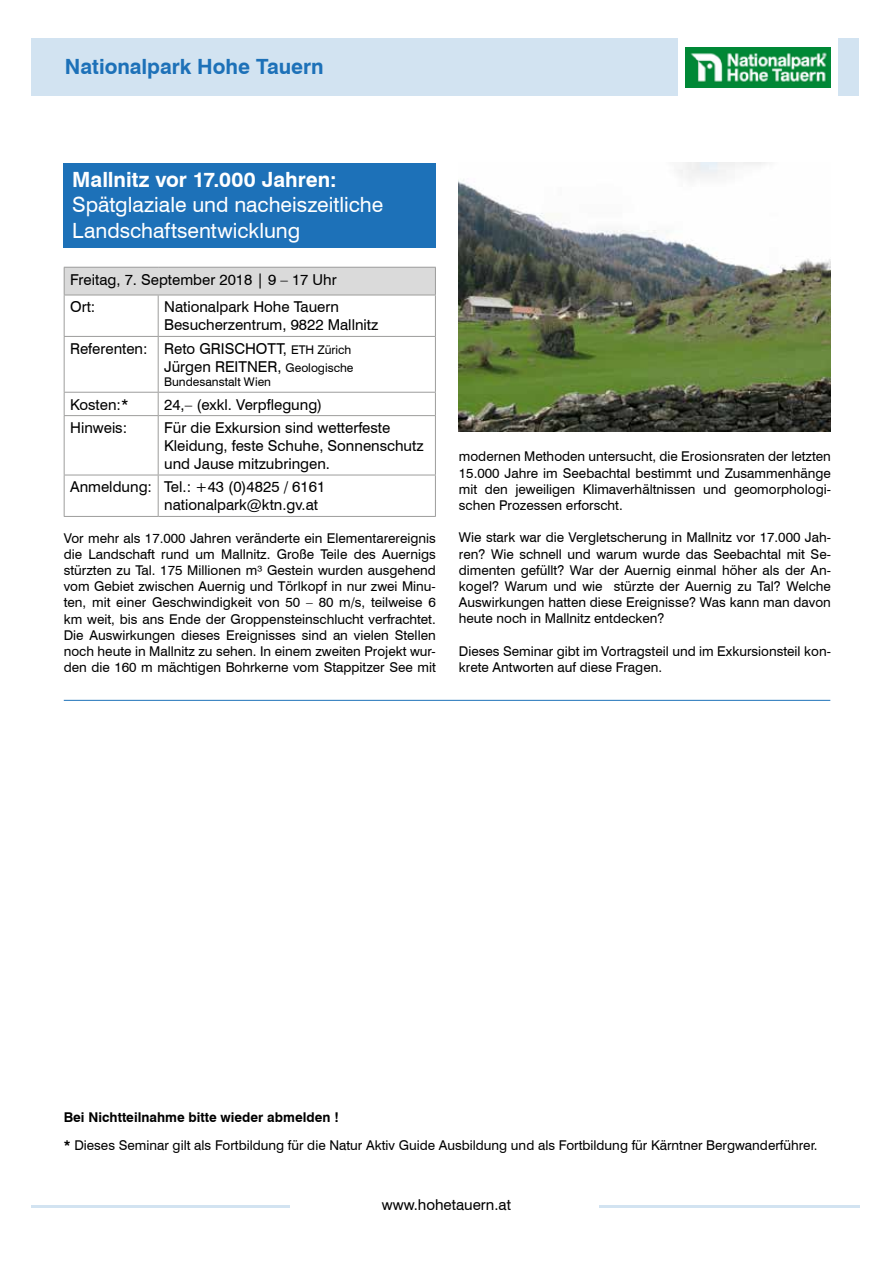
<style>
.page{position:relative;width:893px;height:1263px;background:#fff}
.page>*{position:absolute;margin:0;border:0;box-sizing:border-box;transform-origin:0 0}
.t1{font:21px/25.2px "Swiss 721 BT";color:#fff}
.t2{font:700 21px "Swiss 721 BT";letter-spacing:-.005em;color:#fff}
.t3{font:700 21px "Swiss 721 BT";letter-spacing:-.005em;color:#1d71b8}
.t4{font:15px/18px "Swiss 721 BT";color:#000}
.t5{font:13.5px/16.2px "Swiss 721 BT";color:#000;text-align:justify}
.t6{font:700 13.5px "Swiss 721 BT";color:#000}
.t7{font:12px "Swiss 721 BT";color:#000}
.s1{font-size:12px}
.s2{font-weight:700}
</style>
<div class="page">
<hr style="left:32px;top:1205px;width:258px;height:3px;background:#1d71b8">
<hr style="left:600px;top:1205px;width:260px;height:3px;background:#1d71b8">
<div style="left:32px;top:38px;width:827px;height:58px;background:#d2e3f1"></div>
<img style="left:459px;top:163px;width:372px;height:268px">
<div style="left:64px;top:163px;width:372px;height:84px;background:#1d71b8"></div>
<div style="left:64px;top:267px;width:371px;height:28px;background:#dadada"></div>
<hr style="left:64px;top:267px;width:94px;height:1px;background:#9d9d9c">
<svg style="left:64px;top:268px;width:1px;height:27px"></svg>
<hr style="left:158px;top:267px;width:278px;height:1px;background:#9d9d9c">
<svg style="left:435px;top:268px;width:1px;height:27px"></svg>
<hr style="left:64px;top:295px;width:94px;height:1px;background:#9d9d9c">
<hr style="left:64px;top:295px;width:1px;height:41px;background:#9d9d9c">
<hr style="left:158px;top:295px;width:278px;height:1px;background:#9d9d9c">
<hr style="left:158px;top:295px;width:1px;height:41px;background:#9d9d9c">
<hr style="left:435px;top:295px;width:1px;height:41px;background:#9d9d9c">
<hr style="left:64px;top:336px;width:94px;height:1px;background:#9d9d9c">
<hr style="left:64px;top:337px;width:1px;height:55px;background:#9d9d9c">
<hr style="left:158px;top:336px;width:278px;height:1px;background:#9d9d9c">
<hr style="left:158px;top:337px;width:1px;height:55px;background:#9d9d9c">
<hr style="left:435px;top:337px;width:1px;height:55px;background:#9d9d9c">
<hr style="left:64px;top:392px;width:94px;height:1px;background:#9d9d9c">
<svg style="left:64px;top:393px;width:1px;height:22px"></svg>
<hr style="left:158px;top:392px;width:278px;height:1px;background:#9d9d9c">
<svg style="left:158px;top:393px;width:1px;height:22px"></svg>
<svg style="left:435px;top:393px;width:1px;height:22px"></svg>
<hr style="left:64px;top:415px;width:94px;height:1px;background:#9d9d9c">
<hr style="left:64px;top:416px;width:1px;height:59px;background:#9d9d9c">
<hr style="left:158px;top:415px;width:278px;height:1px;background:#9d9d9c">
<hr style="left:158px;top:416px;width:1px;height:59px;background:#9d9d9c">
<hr style="left:435px;top:416px;width:1px;height:59px;background:#9d9d9c">
<hr style="left:64px;top:475px;width:94px;height:1px;background:#9d9d9c">
<hr style="left:64px;top:475px;width:1px;height:41px;background:#9d9d9c">
<hr style="left:158px;top:475px;width:278px;height:1px;background:#9d9d9c">
<hr style="left:158px;top:475px;width:1px;height:41px;background:#9d9d9c">
<hr style="left:435px;top:475px;width:1px;height:41px;background:#9d9d9c">
<hr style="left:64px;top:516px;width:94px;height:1px;background:#9d9d9c">
<hr style="left:158px;top:516px;width:278px;height:1px;background:#9d9d9c">
<hr style="left:64px;top:700px;width:766px;height:1px;background:#1d71b8">
<div style="left:679px;top:33px;width:159px;height:68px;background:#fff"></div>
<img style="left:686px;top:47px;width:144px;height:40px">
<h1 class="t3" style="left:65px;top:54px;width:260px">Nationalpark Hohe Tauern</h1>
<h1 class="t2" style="left:72px;top:167px;width:266px">Mallnitz vor 17.000 Jahren:</h1>
<h1 class="t1" style="left:72px;top:192px;width:313px">Spätglaziale und nacheiszeitliche<br>Landschaftsentwicklung</h1>
<p class="t4" style="left:70px;top:265px;width:268px;line-height:27.8px">Freitag, 7. September 2018 | 9 – 17 Uhr<br>Ort:</p>
<p class="t4" style="left:164px;top:298px;width:216px">Nationalpark Hohe Tauern<br>Besucherzentrum, 9822 Mallnitz</p>
<p class="t4" style="left:70px;top:339px;width:285px;text-align:right">Referenten: Reto GRISCHOTT, <span class="s1">ETH Zürich<br></span>Jürgen REITNER, <span class="s1">Geologische</span></p>
<p class="t7" style="left:164px;top:375px;width:108px">Bundesanstalt Wien</p>
<p class="t4" style="left:70px;top:395px;width:60px">Kosten:*</p>
<p class="t4" style="left:164px;top:395px;width:160px">24,– (exkl. Verpflegung)</p>
<p class="t4" style="left:70px;top:419px;width:59px">Hinweis:</p>
<p class="t4" style="left:164px;top:419px;width:261px">Für die Exkursion sind wetterfeste<br>Kleidung, feste Schuhe, Sonnenschutz und Jause mitzubringen.</p>
<p class="t4" style="left:164px;top:478px;width:163px;text-indent:-94px">Anmeldung: Tel.: +43 (0)4825 / 6161 nationalpark@ktn.gv.at</p>
<p class="t5" style="left:64px;top:530px;width:374px">Vor mehr als 17.000 Jahren veränderte ein Elementarereignis die Landschaft rund um Mallnitz. Große Teile des Auernigs stürzten zu Tal. 175 Millionen m³ Gestein wurden ausgehend vom Gebiet zwischen Auernig und Törlkopf in nur zwei Minu&shy;ten, mit einer Geschwindigkeit von 50 – 80 m/s, teilweise 6 km weit, bis ans Ende der Groppensteinschlucht verfrachtet.<br>Die Auswirkungen dieses Ereignisses sind an vielen Stellen noch heute in Mallnitz zu sehen. In einem zweiten Projekt wur&shy;den die 160 m mächtigen Bohrkerne vom Stappitzer See mit</p>
<p class="t5" style="left:459px;top:448px;width:374px">modernen Methoden untersucht, die Erosionsraten der letzten 15.000 Jahre im Seebachtal bestimmt und Zusammenhänge mit den jeweiligen Klimaverhältnissen und geomorphologi&shy;schen Prozessen erforscht.</p>
<p class="t5" style="left:459px;top:529px;width:374px">Wie stark war die Vergletscherung in Mallnitz vor 17.000 Jah&shy;ren? Wie schnell und warum wurde das Seebachtal mit Se&shy;dimenten gefüllt? War der Auernig einmal höher als der An&shy;kogel? Warum und wie stürzte der Auernig zu Tal? Welche Auswirkungen hatten diese Ereignisse? Was kann man davon heute noch in Mallnitz entdecken?</p>
<p class="t5" style="left:459px;top:643px;width:374px">Dieses Seminar gibt im Vortragsteil und im Exkursionsteil kon&shy;krete Antworten auf diese Fragen.</p>
<p class="t6" style="left:64px;top:1109px;width:276px">Bei Nichtteilnahme bitte wieder abmelden !</p>
<p class="t5" style="left:64px;top:1137px;width:755px"><span class="s2">*</span> Dieses Seminar gilt als Fortbildung für die Natur Aktiv Guide Ausbildung und als Fortbildung für Kärntner Bergwanderführer.</p>
<p class="t4" style="left:382px;top:1195px;width:130px">www.hohetauern.at</p>
</div>
